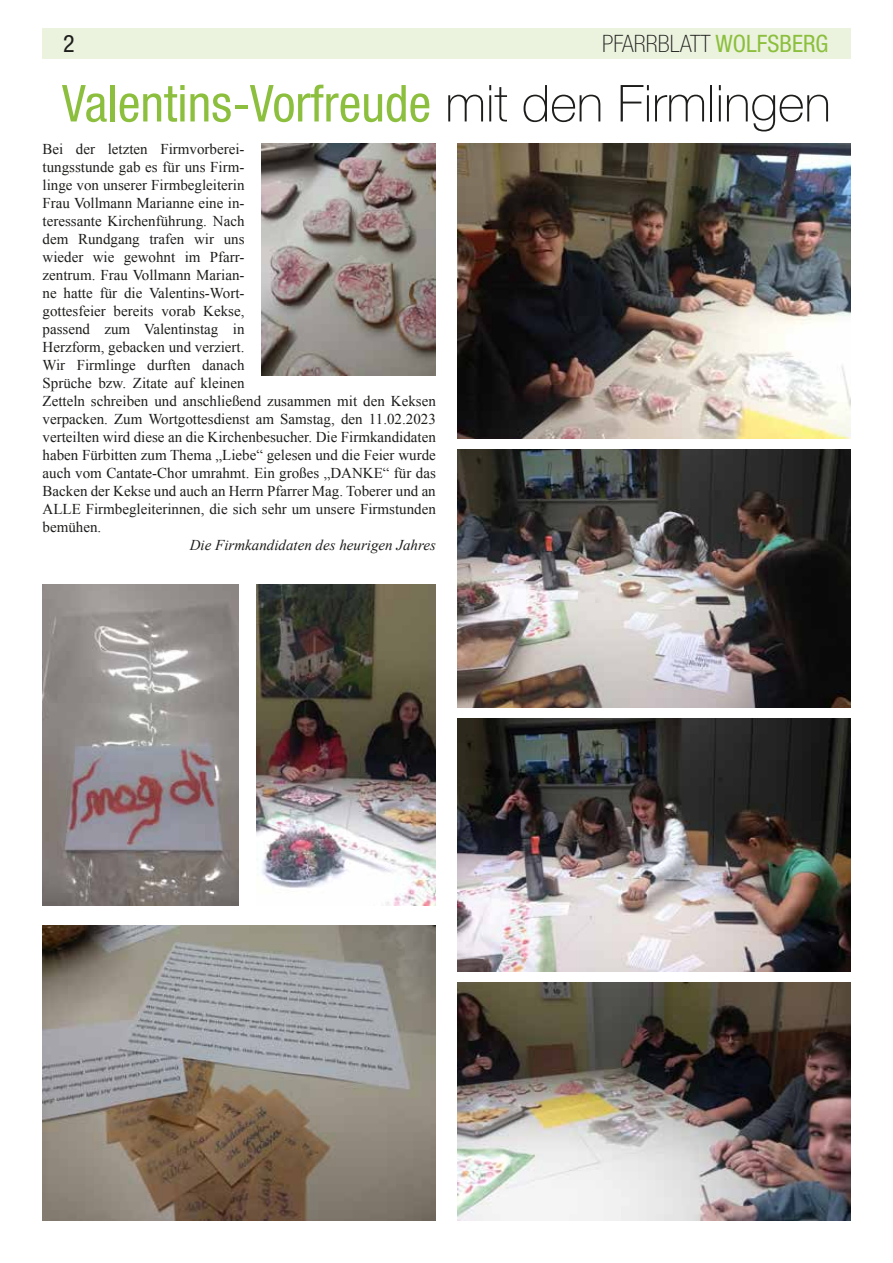
<style>
.page{position:relative;width:893px;height:1263px;background:#fff}
.page>*{position:absolute;margin:0;border:0;box-sizing:border-box;transform-origin:0 0}
.t1{font:condensed 51px "Helvetica Neue LT Pro";color:#8cbf3d}
.t2{font:100 condensed 24px "Helvetica Neue LT Pro";color:#1d1d1b}
.t3{font:condensed 24px "Helvetica Neue LT Pro";color:#1d1d1b}
.t4{font:15px/18px "Times New Roman";color:#1d1d1b}
.t5{font:italic 15px "Times New Roman";color:#1d1d1b}
.s1{font-weight:400;color:#8cbf3d}
.s2{font-weight:100;font-stretch:normal;color:#1d1d1b}
</style>
<div class="page">
<div style="left:43px;top:28px;width:808px;height:30px;background:#ebf3de"></div>
<img style="left:262px;top:143px;width:174px;height:233px">
<img style="left:457px;top:143px;width:393px;height:295px">
<img style="left:457px;top:982px;width:393px;height:238px">
<img style="left:257px;top:584px;width:179px;height:322px">
<img style="left:457px;top:719px;width:393px;height:253px">
<img style="left:457px;top:449px;width:393px;height:258px">
<img style="left:43px;top:925px;width:393px;height:295px">
<img style="left:43px;top:584px;width:195px;height:322px">
<h2 class="t3" style="left:63px;top:29px;width:13px">2</h2>
<h2 class="t2" style="left:602px;top:30px;width:228px">PFARRBLATT <span class="s1">WOLFSBERG</span></h2>
<h1 class="t1" style="left:62px;top:74px;width:770px">Valentins-Vorfreude <span class="s2">mit den Firmlingen</span></h1>
<p class="t4" style="left:43px;top:139px;width:395px">Bei der letzten Firmvorberei-<br>tungsstunde gab es für uns Firm-<br>linge von unserer Firmbegleiterin<br>Frau Vollmann Marianne eine in-<br>teressante Kirchenführung. Nach<br>dem Rundgang trafen wir uns<br>wieder wie gewohnt im Pfarr-<br>zentrum. Frau Vollmann Marian-<br>ne hatte für die Valentins-Wort-<br>gottesfeier bereits vorab Kekse,<br>passend zum Valentinstag in<br>Herzform, gebacken und verziert.<br>Wir Firmlinge durften danach<br>Sprüche bzw. Zitate auf kleinen<br>Zetteln schreiben und anschließend zusammen mit den Keksen verpacken. Zum Wortgottesdienst am Samstag, den 11.02.2023 verteilten wird diese an die Kirchenbesucher. Die Firmkandidaten haben Fürbitten zum Thema „Liebe“ gelesen und die Feier wurde auch vom Cantate-Chor umrahmt. Ein großes „DANKE“ für das Backen der Kekse und auch an Herrn Pfarrer Mag. Toberer und an ALLE Firmbegleiterinnen, die sich sehr um unsere Firmstunden bemühen.</p>
<p class="t5" style="left:190px;top:534px;width:248px">Die Firmkandidaten des heurigen Jahres</p>
</div>
